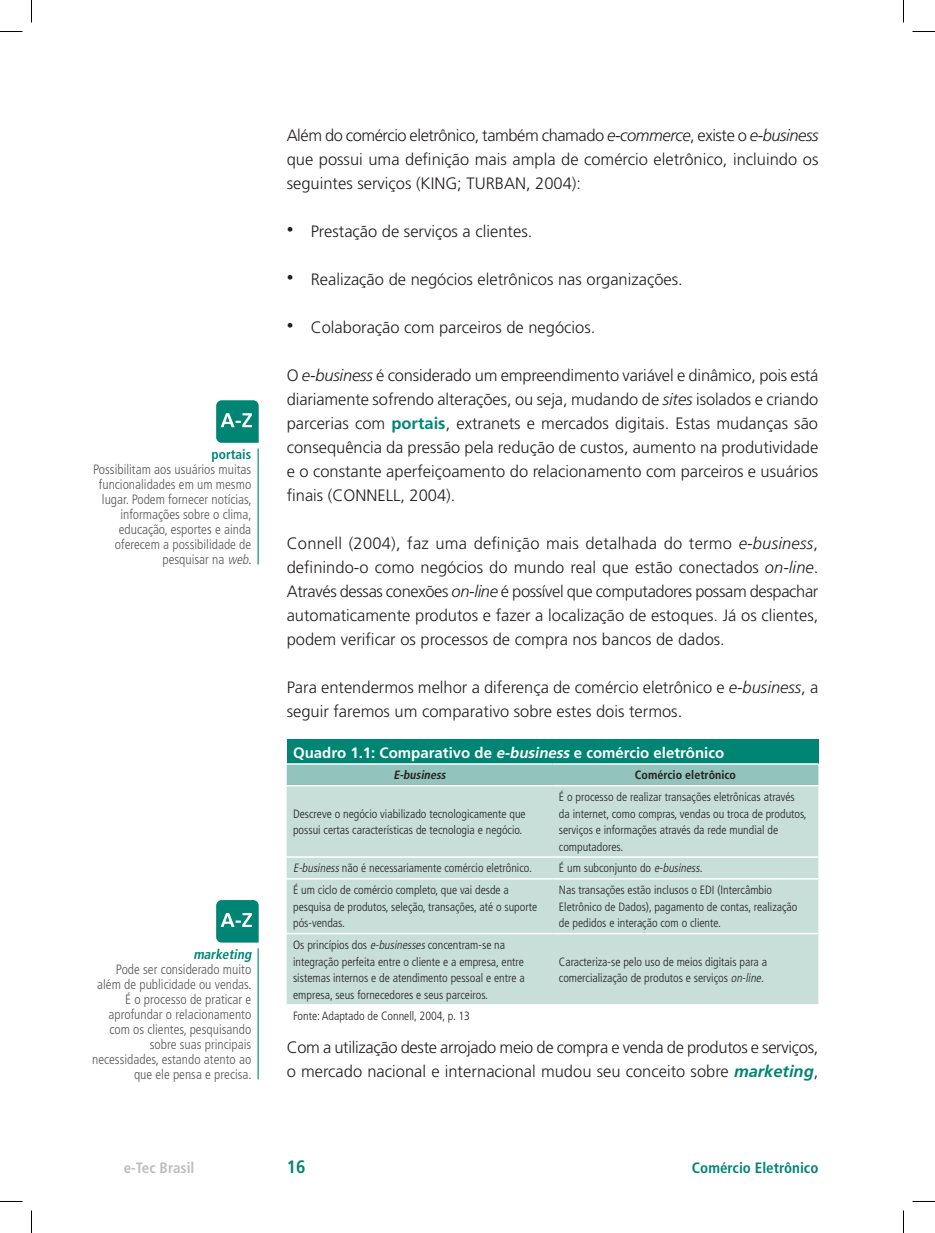
<style>
.page{position:relative;width:935px;height:1233px;background:#fff}
.page>*{position:absolute;margin:0;border:0;box-sizing:border-box;transform-origin:0 0}
.t1{font:700 condensed 18px "Frutiger LT Std";color:#008575}
.t2{font:300 16.5px/24px "Frutiger LT Std";color:#231f20;text-align:justify}
.t3{font:300 16.5px/24px "Frutiger LT Std";letter-spacing:-.02em;color:#231f20}
.t4{font:700 15px "Frutiger LT Std";color:#fff}
.t5{font:700 condensed 15px "Frutiger LT Std";color:#008575}
.t6{font:700 condensed 15px "Frutiger LT Std";color:#bcbdc0}
.t7{font:300 condensed 13.5px/15px "Frutiger LT Std";color:#57585a;text-align:right}
.t8{font:italic 700 condensed 13.5px "Frutiger LT Std";color:#008575}
.t9{font:700 condensed 13.5px "Frutiger LT Std";color:#008575}
.t10{font:300 condensed 12px/16.5px "Frutiger LT Std";color:#231f20}
.t11{font:700 condensed 12px "Frutiger LT Std";color:#231f20}
.t12{font:italic 700 condensed 12px "Frutiger LT Std";color:#231f20}
.s1{font-style:italic}
.s2{font-size:13.5px}
.s3{font-weight:700;color:#008575}
.s4{font-weight:700;font-style:italic;color:#008575}
</style>
<div class="page">
<div style="left:287px;top:740px;width:531px;height:24px;background:#008575"></div>
<div style="left:287px;top:764px;width:531px;height:21px;background:#93c3bd"></div>
<div style="left:287px;top:786px;width:531px;height:218px;background:#c7ded9"></div>
<hr style="left:287px;top:763px;width:265px;height:1px;background:#fff">
<hr style="left:552px;top:763px;width:266px;height:1px;background:#fff">
<hr style="left:287px;top:878px;width:265px;height:1px;background:#fff">
<hr style="left:552px;top:878px;width:266px;height:1px;background:#fff">
<hr style="left:287px;top:856px;width:265px;height:1px;background:#fff">
<hr style="left:552px;top:856px;width:266px;height:1px;background:#fff">
<hr style="left:287px;top:932px;width:265px;height:2px;background:#fff">
<hr style="left:552px;top:932px;width:266px;height:2px;background:#fff">
<hr style="left:257px;top:948px;width:2px;height:131px;background:#008575">
<svg style="left:216px;top:900px;width:43px;height:42px;background:#1d9384"></svg>
<hr style="left:257px;top:448px;width:2px;height:116px;background:#008575">
<svg style="left:216px;top:400px;width:43px;height:43px;background:#1f9385"></svg>
<svg style="left:0;top:31px;width:22px;height:1px"></svg>
<svg style="left:912px;top:31px;width:23px;height:1px"></svg>
<svg style="left:0;top:1201px;width:22px;height:1px"></svg>
<svg style="left:912px;top:1201px;width:23px;height:1px"></svg>
<svg style="left:31px;top:0;width:1px;height:23px"></svg>
<svg style="left:31px;top:1210px;width:1px;height:22px"></svg>
<svg style="left:903px;top:0;width:1px;height:23px"></svg>
<svg style="left:903px;top:1210px;width:1px;height:22px"></svg>
<p class="t9" style="left:211px;top:446px;width:41px">portais</p>
<p class="t7" style="left:93px;top:461px;width:160px">Possibilitam aos usuários muitas funcionalidades em um mesmo lugar. Podem fornecer notícias, informações sobre o clima, educação, esportes e ainda oferecem a possibilidade de pesquisar na <span class="s1">web</span>.</p>
<p class="t8" style="left:193px;top:945px;width:62px">marketing</p>
<p class="t7" style="left:92px;top:961px;width:161px">Pode ser considerado muito além de publicidade ou vendas.<br>É o processo de praticar e aprofundar o relacionamento com os clientes, pesquisando sobre suas principais necessidades, estando atento ao que ele pensa e precisa.</p>
<p class="t2" style="left:287px;top:123px;width:533px">Além do comércio eletrônico, também chamado <span class="s1">e-commerce</span>, existe o <span class="s1">e-business </span>que possui uma definição mais ampla de comércio eletrônico, incluindo os seguintes serviços (KING; TURBAN, 2004):</p>
<p class="t2" style="left:287px;top:219px;width:247px"><span class="s2">•</span> Prestação de serviços a clientes.</p>
<p class="t2" style="left:287px;top:267px;width:397px"><span class="s2">•</span> Realização de negócios eletrônicos nas organizações.</p>
<p class="t2" style="left:287px;top:315px;width:310px"><span class="s2">•</span> Colaboração com parceiros de negócios.</p>
<p class="t2" style="left:287px;top:363px;width:533px">O <span class="s1">e-business</span> é considerado um empreendimento variável e dinâmico, pois está diariamente sofrendo alterações, ou seja, mudando de <span class="s1">sites</span> isolados e criando parcerias com <span class="s3">portais</span>, extranets e mercados digitais. Estas mudanças são consequência da pressão pela redução de custos, aumento na produtividade e o constante aperfeiçoamento do relacionamento com parceiros e usuários finais (CONNELL, 2004).</p>
<p class="t2" style="left:287px;top:531px;width:533px">Connell (2004), faz uma definição mais detalhada do termo <span class="s1">e-business</span>, definindo-o como negócios do mundo real que estão conectados <span class="s1">on-line</span>.<br>Através dessas conexões <span class="s1">on-line</span> é possível que computadores possam despachar automaticamente produtos e fazer a localização de estoques. Já os clientes, podem verificar os processos de compra nos bancos de dados.</p>
<p class="t2" style="left:287px;top:675px;width:533px">Para entendermos melhor a diferença de comércio eletrônico e <span class="s1">e-business</span>, a seguir faremos um comparativo sobre estes dois termos.</p>
<p class="t4" style="left:293px;top:743px;width:432px">Quadro 1.1: Comparativo de <span class="s1">e-business</span> e comércio eletrônico</p>
<p class="t12" style="left:393px;top:768px;width:56px">E-business</p>
<p class="t11" style="left:635px;top:768px;width:103px">Comércio eletrônico</p>
<p class="t10" style="left:293px;top:805px;width:234px">Descreve o negócio viabilizado tecnologicamente que possui certas características de tecnologia e negócio.</p>
<p class="t10" style="left:559px;top:788px;width:249px">É o processo de realizar transações eletrônicas através da internet, como compras, vendas ou troca de produtos, serviços e informações através da rede mundial de computadores.</p>
<p class="t10" style="left:293px;top:860px;width:240px"><span class="s1">E-business</span>não é necessariamente comércio eletrônico.</p>
<p class="t10" style="left:559px;top:860px;width:145px">É um subconjunto do <span class="s1">e-business</span>.</p>
<p class="t10" style="left:293px;top:881px;width:246px">É um ciclo de comércio completo, que vai desde a pesquisa de produtos, seleção, transações, até o suporte pós-vendas.</p>
<p class="t10" style="left:559px;top:881px;width:240px">Nas transações estão inclusos o EDI (Intercâmbio<br>Eletrônico de Dados), pagamento de contas, realização de pedidos e interação com o cliente.</p>
<p class="t10" style="left:293px;top:936px;width:233px">Os princípios dos <span class="s1">e-businesses</span>concentram-se na integração perfeita entre o cliente e a empresa, entre sistemas internos e de atendimento pessoal e entre a empresa, seus fornecedores e seus parceiros.</p>
<p class="t10" style="left:559px;top:953px;width:209px">Caracteriza-se pelo uso de meios digitais para a comercialização de produtos e serviços <span class="s1">on-line</span>.</p>
<p class="t10" style="left:293px;top:1007px;width:178px">Fonte: Adaptado de Connell, 2004, p. 13</p>
<p class="t3" style="left:287px;top:1035px;width:533px">Com a utilização deste arrojado meio de compra e venda de produtos e serviços, o mercado nacional e internacional mudou seu conceito sobre <span class="s4">marketing</span>,</p>
<p class="t6" style="left:124px;top:1158px;width:72px">e-Tec Brasil</p>
<p class="t1" style="left:287px;top:1156px;width:20px">16</p>
<p class="t5" style="left:692px;top:1158px;width:128px">Comércio Eletrônico</p>
</div>
